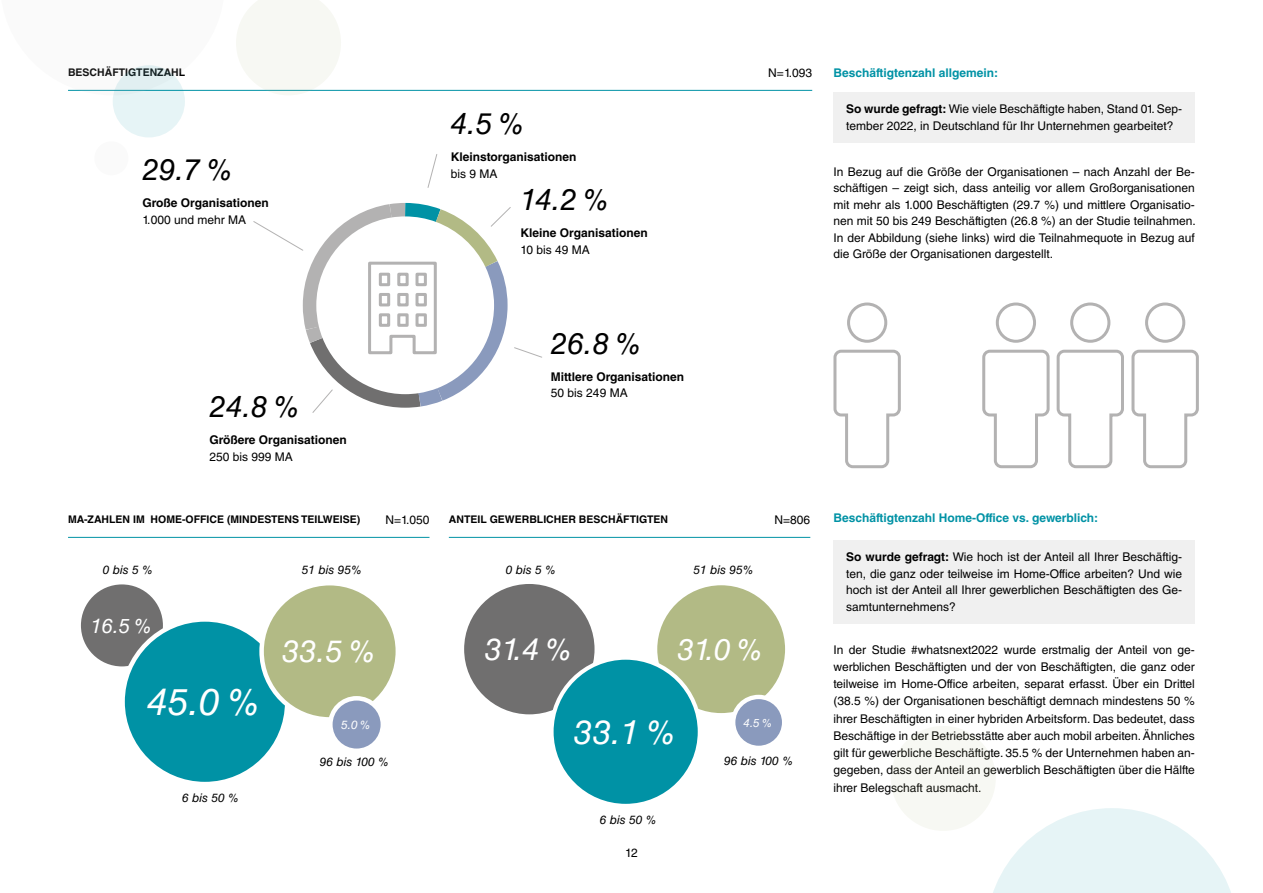
<style>
.page{position:relative;width:1263px;height:893px;background:#fff}
.page>*{position:absolute;margin:0;border:0;box-sizing:border-box;transform-origin:0 0}
.t1{font:italic 37.5px "Helvetica LT Std";color:#fff}
.t2{font:italic 33.75px "Helvetica LT Std";color:#fff}
.t3{font:italic 31.05px "Helvetica LT Std";color:#fff}
.t4{font:italic 30.75px "Helvetica LT Std";color:#fff}
.t5{font:italic 30.15px "Helvetica LT Std";color:#fff}
.t6{font:italic 30px "Helvetica LT Std";color:#000}
.t7{font:italic 20.4px "Helvetica LT Std";color:#fff}
.t8{font:12px/16.5px "Helvetica LT Std";color:#000;text-align:justify}
.t9{font:700 12px "Helvetica LT Std";color:#000}
.t10{font:700 12px "Helvetica LT Std";color:#0092a5}
.t11{font:italic 12px "Helvetica LT Std";color:#000}
.t12{font:italic 12px "Helvetica LT Std";color:#fff}
.t13{font:italic 11.55px "Helvetica LT Std";color:#fff}
.t14{font:700 10.5px "Helvetica LT Std";color:#000}
.s1{font-weight:700}
</style>
<div class="page">
<hr style="left:68px;top:90px;width:744px;height:1px;background:#0092a5">
<div style="left:833px;top:92px;width:362px;height:51px;background:#f0f0f0"></div>
<div style="left:833px;top:540px;width:362px;height:83px;background:#f0f0f0"></div>
<svg style="left:833px;top:349px;width:68px;height:120px"></svg>
<div style="left:847px;top:302px;width:40px;height:41px;border:3px solid #b3b2b2;border-radius:50%"></div>
<div style="left:996px;top:302px;width:40px;height:41px;border:3px solid #b3b2b2;border-radius:50%"></div>
<div style="left:1070px;top:302px;width:40px;height:41px;border:3px solid #b3b2b2;border-radius:50%"></div>
<svg style="left:982px;top:349px;width:217px;height:120px"></svg>
<div style="left:1145px;top:302px;width:40px;height:41px;border:3px solid #b3b2b2;border-radius:50%"></div>
<svg style="left:68px;top:66px;width:157px;height:29px"></svg>
<svg style="left:236px;top:0;width:105px;height:95px"></svg>
<div style="left:113px;top:65px;width:72px;height:72px;background:#e6f4f6;border-radius:50%"></div>
<div style="left:94px;top:141px;width:34px;height:34px;background:#fafafa;border-radius:50%"></div>
<svg style="left:993px;top:808px;width:238px;height:85px"></svg>
<div style="left:891px;top:726px;width:105px;height:105px;background:#f7f8f3;border-radius:50%"></div>
<svg style="left:427px;top:154px;width:11px;height:34px"></svg>
<svg style="left:253px;top:202px;width:289px;height:211px"></svg>
<div style="left:79px;top:582px;width:86px;height:87px;background:#706f6f;border-radius:50%"></div>
<div style="left:76px;top:580px;width:91px;height:91px;border:4px solid #fff;border-radius:50%"></div>
<div style="left:123px;top:619px;width:164px;height:165px;background:#0092a5;border-radius:50%"></div>
<div style="left:120px;top:617px;width:169px;height:169px;border:4px solid #fff;border-radius:50%"></div>
<div style="left:262px;top:583px;width:136px;height:136px;background:#b2ba85;border-radius:50%"></div>
<div style="left:259px;top:581px;width:141px;height:141px;border:4px solid #fff;border-radius:50%"></div>
<hr style="left:68px;top:537px;width:361px;height:1px;background:#0092a5">
<div style="left:655px;top:583px;width:132px;height:132px;background:#b2ba85;border-radius:50%"></div>
<div style="left:653px;top:581px;width:136px;height:136px;border:4px solid #fff;border-radius:50%"></div>
<div style="left:462px;top:582px;width:135px;height:135px;background:#706f6f;border-radius:50%"></div>
<div style="left:460px;top:579px;width:139px;height:140px;border:4px solid #fff;border-radius:50%"></div>
<hr style="left:449px;top:537px;width:361px;height:1px;background:#0092a5">
<div style="left:733px;top:697px;width:51px;height:51px;background:#8a9abd;border-radius:50%"></div>
<div style="left:731px;top:695px;width:55px;height:55px;border:4px solid #fff;border-radius:50%"></div>
<div style="left:552px;top:658px;width:148px;height:148px;background:#0092a5;border-radius:50%"></div>
<div style="left:549px;top:656px;width:153px;height:152px;border:4px solid #fff;border-radius:50%"></div>
<div style="left:330px;top:698px;width:53px;height:53px;background:#8a9abd;border-radius:50%"></div>
<div style="left:328px;top:696px;width:57px;height:57px;border:4px solid #fff;border-radius:50%"></div>
<p class="t14" style="left:68px;top:65px;width:119px">BESCHÄFTIGTENZAHL</p>
<p class="t8" style="left:768px;top:64px;width:45px">N=1.093</p>
<p class="t10" style="left:833px;top:65px;width:166px">Beschäftigtenzahl allgemein:</p>
<p class="t8" style="left:846px;top:101px;width:337px"><span class="s1">So wurde gefragt:</span> Wie viele Beschäftigte haben, Stand 01. Sep&shy;tember 2022, in Deutschland für Ihr Unternehmen gearbeitet?</p>
<p class="t8" style="left:833px;top:163px;width:364px">In Bezug auf die Größe der Organisationen – nach Anzahl der Be&shy;schäftigen – zeigt sich, dass anteilig vor allem Großorganisationen mit mehr als 1.000 Beschäftigten (29.7 %) und mittlere Organisatio&shy;nen mit 50 bis 249 Beschäftigten (26.8 %) an der Studie teilnahmen.<br>In der Abbildung (siehe links) wird die Teilnahmequote in Bezug auf die Größe der Organisationen dargestellt.</p>
<h3 class="t6" style="left:451px;top:106px;width:75px">4.5 %</h3>
<p class="t9" style="left:451px;top:150px;width:127px">Kleinstorganisationen</p>
<p class="t8" style="left:451px;top:165px;width:48px">bis 9 MA</p>
<h3 class="t6" style="left:520px;top:182px;width:90px">14.2 %</h3>
<p class="t9" style="left:520px;top:226px;width:129px">Kleine Organisationen</p>
<p class="t8" style="left:520px;top:241px;width:71px">10 bis 49 MA</p>
<h3 class="t6" style="left:142px;top:152px;width:92px">29.7 %</h3>
<p class="t9" style="left:142px;top:196px;width:128px">Große Organisationen</p>
<p class="t8" style="left:142px;top:211px;width:105px">1.000 und mehr MA</p>
<h3 class="t6" style="left:209px;top:389px;width:92px">24.8 %</h3>
<p class="t9" style="left:209px;top:432px;width:139px">Größere Organisationen</p>
<p class="t8" style="left:209px;top:448px;width:85px">250 bis 999 MA</p>
<h3 class="t6" style="left:551px;top:326px;width:92px">26.8 %</h3>
<p class="t9" style="left:551px;top:369px;width:135px">Mittlere Organisationen</p>
<p class="t8" style="left:551px;top:385px;width:78px">50 bis 249 MA</p>
<p class="t14" style="left:68px;top:513px;width:294px">MA-ZAHLEN IM HOME-OFFICE (MINDESTENS TEILWEISE)</p>
<p class="t8" style="left:386px;top:511px;width:45px">N=1.050</p>
<p class="t14" style="left:449px;top:512px;width:221px">ANTEIL GEWERBLICHER BESCHÄFTIGTEN</p>
<p class="t8" style="left:775px;top:511px;width:37px">N=806</p>
<p class="t11" style="left:103px;top:563px;width:52px">0 bis 5 %</p>
<p class="t11" style="left:302px;top:563px;width:62px">51 bis 95%</p>
<p class="t11" style="left:506px;top:563px;width:52px">0 bis 5 %</p>
<p class="t11" style="left:693px;top:563px;width:62px">51 bis 95%</p>
<h3 class="t7" style="left:91px;top:614px;width:62px">16.5 %</h3>
<h3 class="t3" style="left:282px;top:633px;width:95px">33.5 %</h3>
<h3 class="t4" style="left:485px;top:632px;width:89px">31.4 %</h3>
<h3 class="t5" style="left:677px;top:632px;width:87px">31.0 %</h3>
<h1 class="t1" style="left:147px;top:680px;width:115px">45.0 %</h1>
<p class="t12" style="left:341px;top:718px;width:31px">5.0 %</p>
<h2 class="t2" style="left:574px;top:712px;width:103px">33.1 %</h2>
<p class="t13" style="left:744px;top:716px;width:30px">4.5 %</p>
<p class="t11" style="left:320px;top:754px;width:70px">96 bis 100 %</p>
<p class="t11" style="left:724px;top:753px;width:70px">96 bis 100 %</p>
<p class="t11" style="left:182px;top:791px;width:58px">6 bis 50 %</p>
<p class="t11" style="left:600px;top:813px;width:58px">6 bis 50 %</p>
<p class="t8" style="left:625px;top:844px;width:14px">12</p>
<p class="t10" style="left:833px;top:511px;width:266px">Beschäftigtenzahl Home-Office vs. gewerblich:</p>
<p class="t8" style="left:846px;top:549px;width:337px"><span class="s1">So wurde gefragt:</span> Wie hoch ist der Anteil all Ihrer Beschäftig&shy;ten, die ganz oder teilweise im Home-Office arbeiten? Und wie hoch ist der Anteil all Ihrer gewerblichen Beschäftigten des Ge&shy;samtunternehmens?</p>
<p class="t8" style="left:833px;top:641px;width:363px;line-height:17.2px">In der Studie #whatsnext2022 wurde erstmalig der Anteil von ge&shy;werblichen Beschäftigten und der von Beschäftigten, die ganz oder teilweise im Home-Office arbeiten, separat erfasst. Über ein Drittel (38.5 %) der Organisationen beschäftigt demnach mindestens 50 % ihrer Beschäftigten in einer hybriden Arbeitsform. Das bedeutet, dass Beschäftige in der Betriebsstätte aber auch mobil arbeiten. Ähnliches gilt für gewerbliche Beschäftigte. 35.5 % der Unternehmen haben an&shy;gegeben, dass der Anteil an gewerblich Beschäftigten über die Hälfte ihrer Belegschaft ausmacht.</p>
</div>
